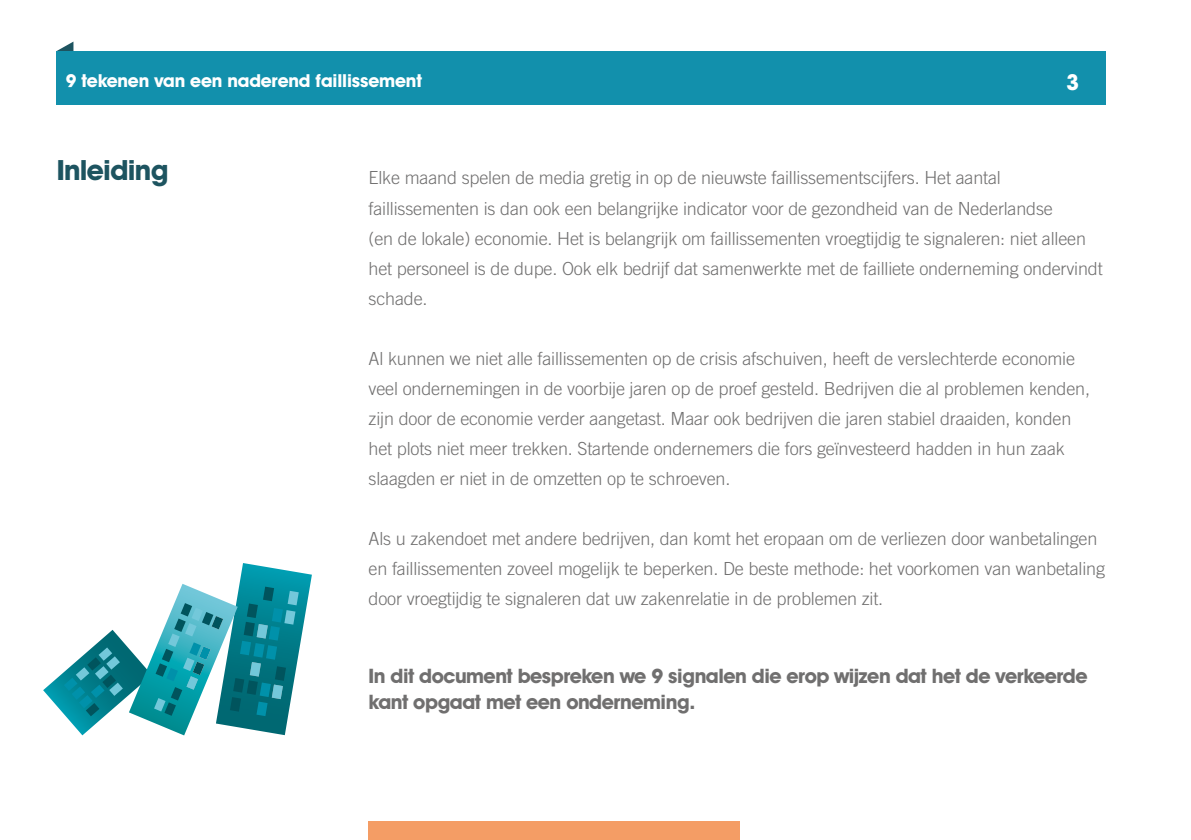
<style>
.page{position:relative;width:1191px;height:840px;background:#fff}
.page>*{position:absolute;margin:0;border:0;box-sizing:border-box;transform-origin:0 0}
.t1{font:700 28px "Avant Garde IT Cby BT";letter-spacing:-.025em;color:#1d5460}
.t2{font:700 22px "Avant Garde IT Cby BT";color:#fff}
.t3{font:700 20px/26px "Avant Garde IT Cby BT";letter-spacing:-.025em;color:#706f6f}
.t4{font:300 18px/30px "Trade Gothic";letter-spacing:-.01em;color:#706f6f}
.t5{font:700 18px "Avant Garde IT Cby BT";letter-spacing:-.01em;color:#fff}
</style>
<div class="page">
<div style="left:369px;top:821px;width:371px;height:18px;background:#f49d65"></div>
<svg style="left:57px;top:42px;width:16px;height:9px"></svg>
<div style="left:57px;top:51px;width:1049px;height:53px;background:#1290ac"></div>
<svg style="left:43px;top:563px;width:269px;height:172px"></svg>
<p class="t5" style="left:66px;top:69px;width:358px">9 tekenen van een naderend faillissement</p>
<p class="t2" style="left:1066px;top:68px;width:15px">3</p>
<h1 class="t1" style="left:57px;top:153px;width:114px">Inleiding</h1>
<p class="t4" style="left:369px;top:163px;width:735px">Elke maand spelen de media gretig in op de nieuwste faillissementscijfers. Het aantal faillissementen is dan ook een belangrijke indicator voor de gezondheid van de Nederlandse<br>(en de lokale) economie. Het is belangrijk om faillissementen vroegtijdig te signaleren: niet alleen het personeel is de dupe. Ook elk bedrijf dat samenwerkte met de failliete onderneming ondervindt schade.</p>
<p class="t4" style="left:369px;top:343px;width:723px">Al kunnen we niet alle faillissementen op de crisis afschuiven, heeft de verslechterde economie veel ondernemingen in de voorbije jaren op de proef gesteld. Bedrijven die al problemen kenden, zijn door de economie verder aangetast. Maar ook bedrijven die jaren stabiel draaiden, konden het plots niet meer trekken. Startende ondernemers die fors geïnvesteerd hadden in hun zaak slaagden er niet in de omzetten op te schroeven.</p>
<p class="t4" style="left:369px;top:523px;width:738px">Als u zakendoet met andere bedrijven, dan komt het eropaan om de verliezen door wanbetalingen en faillissementen zoveel mogelijk te beperken. De beste methode: het voorkomen van wanbetaling door vroegtijdig te signaleren dat uw zakenrelatie in de problemen zit.</p>
<p class="t3" style="left:369px;top:662px;width:720px">In dit document bespreken we 9 signalen die erop wijzen dat het de verkeerde kant opgaat met een onderneming.</p>
</div>
